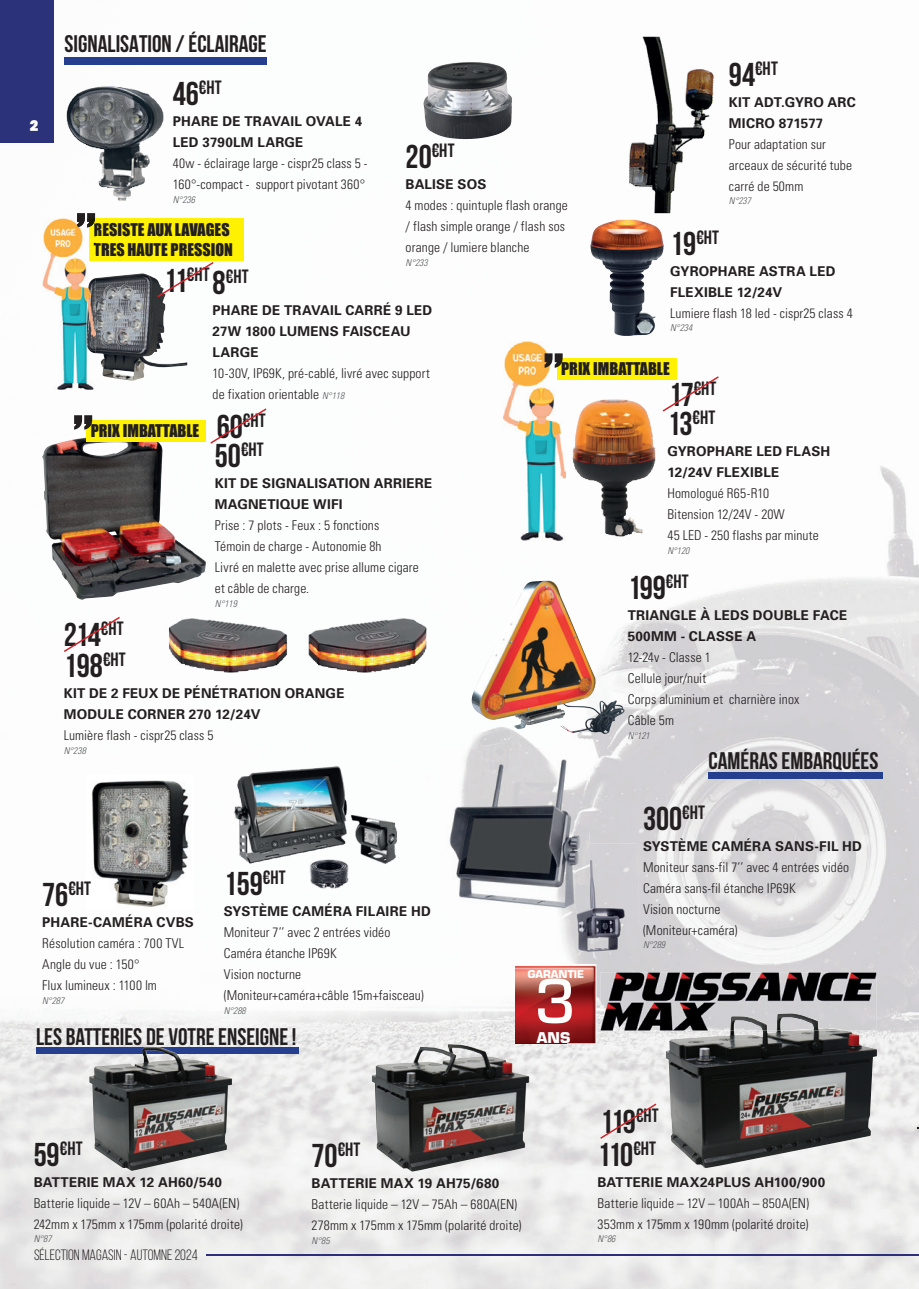
<style>
.page{position:relative;width:919px;height:1289px;background:#fff}
.page>*{position:absolute;margin:0;border:0;box-sizing:border-box;transform-origin:0 0}
.t1{font:500 66.15px "Eurostile";color:#fff}
.t2{font:33px "Bebas Neue";letter-spacing:-.035em;color:#231f20}
.t3{font:700 33px "Bebas Neue";color:#231f20}
.t4{font:700 24px "Bebas Neue";color:#231f20}
.t5{font:19.2px "Bebas Neue";letter-spacing:.005em;color:#231f20}
.t6{font:16.05px/19.4px "Impact";color:#231f20}
.t7{font:15px "Bebas Neue";color:#231f20}
.t8{font:900 15px "Poppins";color:#fff}
.t9{font:700 14.4px "Eurostile";color:#fff}
.t10{font:300 condensed 13.5px/21px "Univers";letter-spacing:.01em;color:#231f20}
.t11{font:700 13.5px/21px "Univers";letter-spacing:.015em;color:#231f20}
.t12{font:700 10.5px "Eurostile";letter-spacing:-.005em;color:#fff}
.t13{font:italic 300 condensed 9.45px "Univers";color:#57585a}
.s1{font-weight:700;font-size:33px}
.s2{font-size:33px}
.s3{font-style:italic;font-size:9.45px;color:#57585a}
</style>
<div class="page">
<img style="left:0;top:57px;width:459px;height:1231px">
<img style="left:459px;top:36px;width:256px;height:300px">
<img style="left:470px;top:413px;width:40px;height:335px">
<img style="left:562px;top:376px;width:356px;height:483px">
<img style="left:510px;top:540px;width:52px;height:208px">
<img style="left:613px;top:859px;width:305px;height:215px">
<img style="left:459px;top:916px;width:154px;height:372px">
<img style="left:612px;top:1074px;width:102px;height:214px">
<img style="left:817px;top:1074px;width:101px;height:214px">
<img style="left:714px;top:1167px;width:103px;height:121px">
<div style="left:36px;top:1047px;width:262px;height:6px;background:#253f8e"></div>
<img style="left:627px;top:37px;width:33px;height:137px">
<img style="left:590px;top:218px;width:42px;height:53px">
<img style="left:66px;top:86px;width:99px;height:116px">
<img style="left:423px;top:62px;width:43px;height:67px">
<img style="left:160px;top:615px;width:273px;height:59px">
<img style="left:87px;top:775px;width:106px;height:133px">
<img style="left:441px;top:748px;width:148px;height:126px">
<img style="left:441px;top:874px;width:121px;height:42px">
<img style="left:237px;top:758px;width:99px;height:47px">
<img style="left:372px;top:1044px;width:157px;height:127px">
<img style="left:666px;top:1030px;width:210px;height:137px">
<img style="left:89px;top:1046px;width:143px;height:124px">
<img style="left:516px;top:963px;width:80px;height:80px">
<img style="left:600px;top:972px;width:276px;height:58px">
<img style="left:730px;top:1013px;width:114px;height:17px">
<div style="left:89px;top:218px;width:155px;height:43px;background:#fff101"></div>
<img style="left:96px;top:273px;width:91px;height:108px">
<img style="left:43px;top:218px;width:53px;height:172px">
<img style="left:89px;top:236px;width:7px;height:25px">
<svg style="left:94px;top:242px;width:2px;height:14px"></svg>
<svg style="left:77px;top:213px;width:19px;height:23px"></svg>
<img style="left:86px;top:278px;width:10px;height:75px">
<img style="left:42px;top:436px;width:164px;height:163px">
<div style="left:86px;top:420px;width:120px;height:21px;background:#fff101"></div>
<svg style="left:74px;top:415px;width:18px;height:14px"></svg>
<img style="left:572px;top:399px;width:74px;height:137px">
<img style="left:504px;top:341px;width:61px;height:199px">
<div style="left:557px;top:358px;width:120px;height:22px;background:#fff101"></div>
<svg style="left:544px;top:353px;width:18px;height:15px"></svg>
<img style="left:471px;top:580px;width:153px;height:154px">
<div style="left:708px;top:771px;width:175px;height:7px;background:#253f8e"></div>
<div style="left:65px;top:57px;width:202px;height:7px;background:#253f8e"></div>
<img style="left:562px;top:843px;width:76px;height:120px">
<img style="left:562px;top:843px;width:27px;height:73px">
<div style="left:0;top:0;width:54px;height:142px;background:#2b327a"></div>
<hr style="left:206px;top:1254px;width:712px;height:1px;background:#2d2f7c">
<svg style="left:157px;top:262px;width:56px;height:35px"></svg>
<svg style="left:662px;top:376px;width:56px;height:35px"></svg>
<svg style="left:210px;top:408px;width:56px;height:35px"></svg>
<svg style="left:64px;top:616px;width:56px;height:36px"></svg>
<svg style="left:600px;top:1103px;width:56px;height:35px"></svg>
<p class="t8" style="left:30px;top:117px;width:10px">2</p>
<h3 class="t4" style="left:65px;top:31px;width:203px">SIGNALISATION / ÉCLAIRAGE</h3>
<h3 class="t5" style="left:728px;top:58px;width:50px"><span class="s1">94</span>€HT</h3>
<p class="t11" style="left:728px;top:91px;width:128px">KIT ADT.GYRO ARC<br>MICRO 871577</p>
<p class="t10" style="left:728px;top:133px;width:124px">Pour adaptation sur arceaux de sécurité tube carré de 50mm</p>
<p class="t13" style="left:728px;top:195px;width:24px">N° 237</p>
<h3 class="t5" style="left:173px;top:77px;width:50px"><span class="s1">46</span>€HT</h3>
<p class="t11" style="left:173px;top:110px;width:191px">PHARE DE TRAVAIL OVALE 4<br>LED 3790LM LARGE</p>
<p class="t10" style="left:173px;top:153px;width:196px">40w - éclairage large - cispr25 class 5 -<br>160°-compact - support pivotant 360°</p>
<p class="t13" style="left:173px;top:194px;width:24px">N° 236</p>
<h3 class="t5" style="left:405px;top:140px;width:50px"><span class="s1">20</span>€HT</h3>
<p class="t11" style="left:405px;top:173px;width:82px">BALISE SOS</p>
<p class="t10" style="left:405px;top:195px;width:164px">4 modes : quintuple flash orange / flash simple orange / flash sos orange / lumiere blanche</p>
<p class="t13" style="left:405px;top:256px;width:24px">N° 233</p>
<p class="t6" style="left:94px;top:220px;width:141px">RESISTE AUX LAVAGES<br>TRES HAUTE PRESSION</p>
<h3 class="t5" style="left:670px;top:227px;width:50px"><span class="s1">19</span>€HT</h3>
<p class="t11" style="left:670px;top:260px;width:167px">GYROPHARE ASTRA LED<br>FLEXIBLE 12/24V</p>
<p class="t10" style="left:670px;top:302px;width:184px">Lumiere flash 18 led - cispr25 class 4</p>
<p class="t13" style="left:670px;top:322px;width:24px">N° 234</p>
<h3 class="t5" style="left:164px;top:263px;width:47px"><span class="s2">11</span>€HT</h3>
<h3 class="t5" style="left:212px;top:266px;width:37px"><span class="s2">8</span>€HT</h3>
<p class="t11" style="left:212px;top:300px;width:221px">PHARE DE TRAVAIL CARRÉ 9 LED<br>27W 1800 LUMENS FAISCEAU<br>LARGE</p>
<p class="t10" style="left:212px;top:363px;width:219px">10-30V, IP69K, pré-cablé, livré avec support de fixation orientable <span class="s3">N° 118</span></p>
<p class="t6" style="left:561px;top:359px;width:110px">PRIX IMBATTABLE</p>
<h3 class="t5" style="left:669px;top:377px;width:49px"><span class="s2">17</span>€HT</h3>
<p class="t6" style="left:91px;top:421px;width:110px">PRIX IMBATTABLE</p>
<h2 class="t2" style="left:64px;top:616px;width:61px">214<sup>€HT</sup></h2>
<h3 class="t5" style="left:217px;top:410px;width:50px"><span class="s2">60</span>€HT</h3>
<h3 class="t5" style="left:215px;top:439px;width:50px"><span class="s2">50</span>€HT</h3>
<p class="t11" style="left:215px;top:472px;width:219px">KIT DE SIGNALISATION ARRIERE<br>MAGNETIQUE WIFI</p>
<p class="t10" style="left:215px;top:515px;width:205px">Prise : 7 plots - Feux : 5 fonctions<br>Témoin de charge - Autonomie 8h<br>Livré en malette avec prise allume cigare et câble de charge.</p>
<p class="t13" style="left:215px;top:597px;width:24px">N° 119</p>
<h2 class="t3" style="left:64px;top:648px;width:63px">198<sup>€HT</sup></h2>
<p class="t11" style="left:64px;top:682px;width:282px">KIT DE 2 FEUX DE PÉNÉTRATION ORANGE<br>MODULE CORNER 270 12/24V</p>
<p class="t10" style="left:64px;top:725px;width:151px">Lumière flash - cispr25 class 5</p>
<p class="t13" style="left:64px;top:745px;width:24px">N° 238</p>
<h3 class="t5" style="left:667px;top:407px;width:49px"><span class="s2">13</span>€HT</h3>
<p class="t11" style="left:667px;top:440px;width:164px">GYROPHARE LED FLASH<br>12/24V FLEXIBLE</p>
<p class="t10" style="left:667px;top:483px;width:153px">Homologué R65-R10<br>Bitension 12/24V - 20W<br>45 LED - 250 flashs par minute</p>
<p class="t13" style="left:667px;top:545px;width:24px">N° 120</p>
<h2 class="t2" style="left:627px;top:570px;width:62px">199<sup>€HT</sup></h2>
<p class="t11" style="left:627px;top:604px;width:221px">TRIANGLE À LEDS DOUBLE FACE<br>500MM - CLASSE A</p>
<p class="t10" style="left:627px;top:647px;width:173px">12-24v - Classe 1<br>Cellule jour/nuit<br>Corps aluminium et charnière inox<br>Câble 5m</p>
<p class="t13" style="left:627px;top:730px;width:24px">N° 121</p>
<h3 class="t4" style="left:708px;top:747px;width:171px">CAMÉRAS EMBARQUÉES</h3>
<h3 class="t5" style="left:42px;top:878px;width:50px"><span class="s1">76</span>€HT</h3>
<p class="t11" style="left:42px;top:911px;width:153px">PHARE-CAMÉRA CVBS</p>
<p class="t10" style="left:42px;top:932px;width:143px">Résolution caméra : 700 TVL<br>Angle du vue : 150°<br>Flux lumineux : 1100 lm</p>
<p class="t13" style="left:42px;top:994px;width:24px">N° 287</p>
<h2 class="t3" style="left:224px;top:865px;width:63px">159<sup>€HT</sup></h2>
<p class="t11" style="left:224px;top:900px;width:208px">SYSTÈME CAMÉRA FILAIRE HD</p>
<p class="t10" style="left:224px;top:922px;width:201px">Moniteur 7’’ avec 2 entrées vidéo<br>Caméra étanche IP69K<br>Vision nocturne (Moniteur+caméra+câble 15m+faisceau)</p>
<p class="t13" style="left:224px;top:1004px;width:24px">N° 288</p>
<h3 class="t4" style="left:36px;top:1023px;width:262px">LES BATTERIES DE VOTRE ENSEIGNE !</h3>
<p class="t12" style="left:527px;top:967px;width:58px">GARANTIE</p>
<h1 class="t1" style="left:535px;top:955px;width:43px">3</h1>
<p class="t9" style="left:537px;top:1028px;width:35px">ANS</p>
<h2 class="t3" style="left:643px;top:800px;width:63px">300<sup>€HT</sup></h2>
<p class="t11" style="left:643px;top:834px;width:220px">SYSTÈME CAMÉRA SANS-FIL HD</p>
<p class="t10" style="left:643px;top:856px;width:208px">Moniteur sans-fil 7’’ avec 4 entrées vidéo<br>Caméra sans-fil étanche IP69K<br>Vision nocturne<br>(Moniteur+caméra)</p>
<p class="t13" style="left:643px;top:939px;width:24px">N° 289</p>
<h3 class="t5" style="left:34px;top:1137px;width:50px"><span class="s2">59</span>€HT</h3>
<p class="t11" style="left:34px;top:1170px;width:190px">BATTERIE MAX 12 AH60/540</p>
<p class="t10" style="left:34px;top:1192px;width:210px">Batterie liquide – 12V – 60Ah – 540A(EN)<br>242mm x 175mm x 175mm (polarité droite)</p>
<p class="t13" style="left:34px;top:1232px;width:19px">N° 87</p>
<p class="t7" style="left:34px;top:1246px;width:165px">SÉLECTION MAGASIN - AUTOMNE 2024</p>
<h3 class="t5" style="left:311px;top:1138px;width:50px"><span class="s2">70</span>€HT</h3>
<p class="t11" style="left:311px;top:1172px;width:189px">BATTERIE MAX 19 AH75/680</p>
<p class="t10" style="left:311px;top:1193px;width:211px">Batterie liquide – 12V – 75Ah – 680A(EN)<br>278mm x 175mm x 175mm (polarité droite)</p>
<p class="t13" style="left:311px;top:1234px;width:19px">N° 85</p>
<h2 class="t2" style="left:600px;top:1103px;width:60px">119<sup>€HT</sup></h2>
<h2 class="t2" style="left:597px;top:1136px;width:60px">110<sup>€HT</sup></h2>
<p class="t11" style="left:597px;top:1171px;width:229px">BATTERIE MAX24PLUS AH100/900</p>
<p class="t10" style="left:597px;top:1192px;width:213px">Batterie liquide – 12V – 100Ah – 850A(EN)<br>353mm x 175mm x 190mm (polarité droite)</p>
<p class="t13" style="left:597px;top:1233px;width:19px">N° 86</p>
</div>
